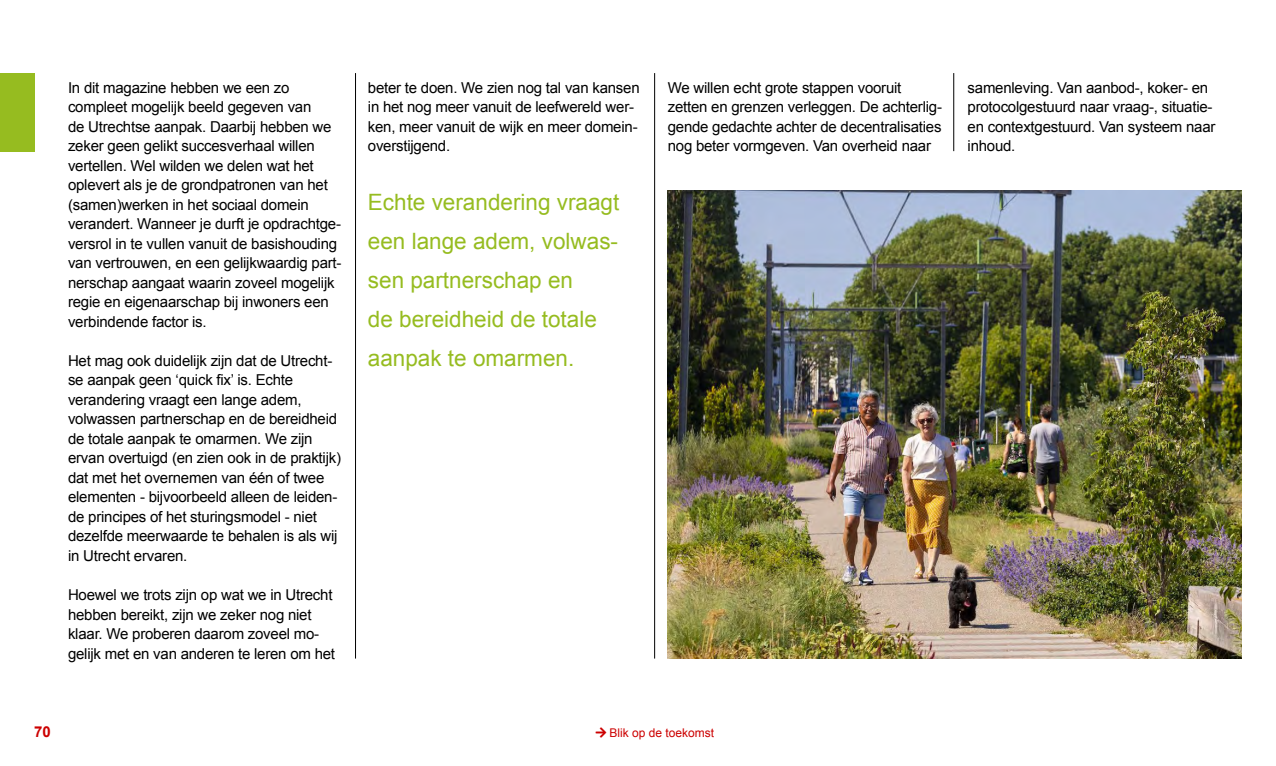
<style>
.page{position:relative;width:1276px;height:766px;background:#fff}
.page>*{position:absolute;margin:0;border:0;box-sizing:border-box;transform-origin:0 0}
.t1{font:22.5px/39px "Arial";color:#96bc20}
.t2{font:15px/19.5px "Arial";letter-spacing:-.015em;color:#000}
.t3{font:700 15px "Arial";color:#c00}
.t4{font:12px "Arial";color:#c00}
</style>
<div class="page">
<hr style="left:654px;top:73px;width:1px;height:585px;background:#000">
<hr style="left:953px;top:73px;width:1px;height:78px;background:#000">
<hr style="left:355px;top:73px;width:1px;height:585px;background:#000">
<div style="left:0;top:73px;width:34px;height:78px;background:#96bc20"></div>
<img style="left:668px;top:190px;width:574px;height:468px">
<p class="t2" style="left:68px;top:78px;width:275px">In dit magazine hebben we een zo compleet mogelijk beeld gegeven van<br>de Utrechtse aanpak. Daarbij hebben we zeker geen gelikt succesverhaal willen vertellen. Wel wilden we delen wat het oplevert als je de grondpatronen van het (samen)werken in het sociaal domein verandert. Wanneer je durft je opdrachtge&shy;versrol in te vullen vanuit de basishouding van vertrouwen, en een gelijkwaardig part&shy;nerschap aangaat waarin zoveel mogelijk regie en eigenaarschap bij inwoners een verbindende factor is.</p>
<p class="t2" style="left:68px;top:351px;width:274px">Het mag ook duidelijk zijn dat de Utrecht&shy;se aanpak geen ‘quick fix’ is. Echte verandering vraagt een lange adem, volwassen partnerschap en de bereidheid de totale aanpak te omarmen. We zijn ervan overtuigd (en zien ook in de praktijk) dat met het overnemen van één of twee elementen - bijvoorbeeld alleen de leiden&shy;de principes of het sturingsmodel - niet dezelfde meerwaarde te behalen is als wij in Utrecht ervaren.</p>
<p class="t2" style="left:68px;top:585px;width:268px">Hoewel we trots zijn op wat we in Utrecht hebben bereikt, zijn we zeker nog niet klaar. We proberen daarom zoveel mo&shy;gelijk met en van anderen te leren om het</p>
<p class="t2" style="left:368px;top:78px;width:273px">beter te doen. We zien nog tal van kansen in het nog meer vanuit de leefwereld wer&shy;ken, meer vanuit de wijk en meer domein&shy;overstijgend.</p>
<h1 class="t1" style="left:368px;top:182px;width:253px">Echte verandering vraagt een lange adem, volwas&shy;sen partnerschap en<br>de bereidheid de totale aanpak te omarmen.</h1>
<p class="t2" style="left:668px;top:78px;width:276px">We willen echt grote stappen vooruit zetten en grenzen verleggen. De achterlig&shy;gende gedachte achter de decentralisaties nog beter vormgeven. Van overheid naar</p>
<p class="t2" style="left:967px;top:78px;width:249px">samenleving. Van aanbod-, koker- en protocolgestuurd naar vraag-, situatie&shy;en contextgestuurd. Van systeem naar inhoud.</p>
<p class="t3" style="left:34px;top:721px;width:18px">70</p>
<p class="t4" style="left:596px;top:724px;width:120px">□▼ Blik op de toekomst</p>
</div>
